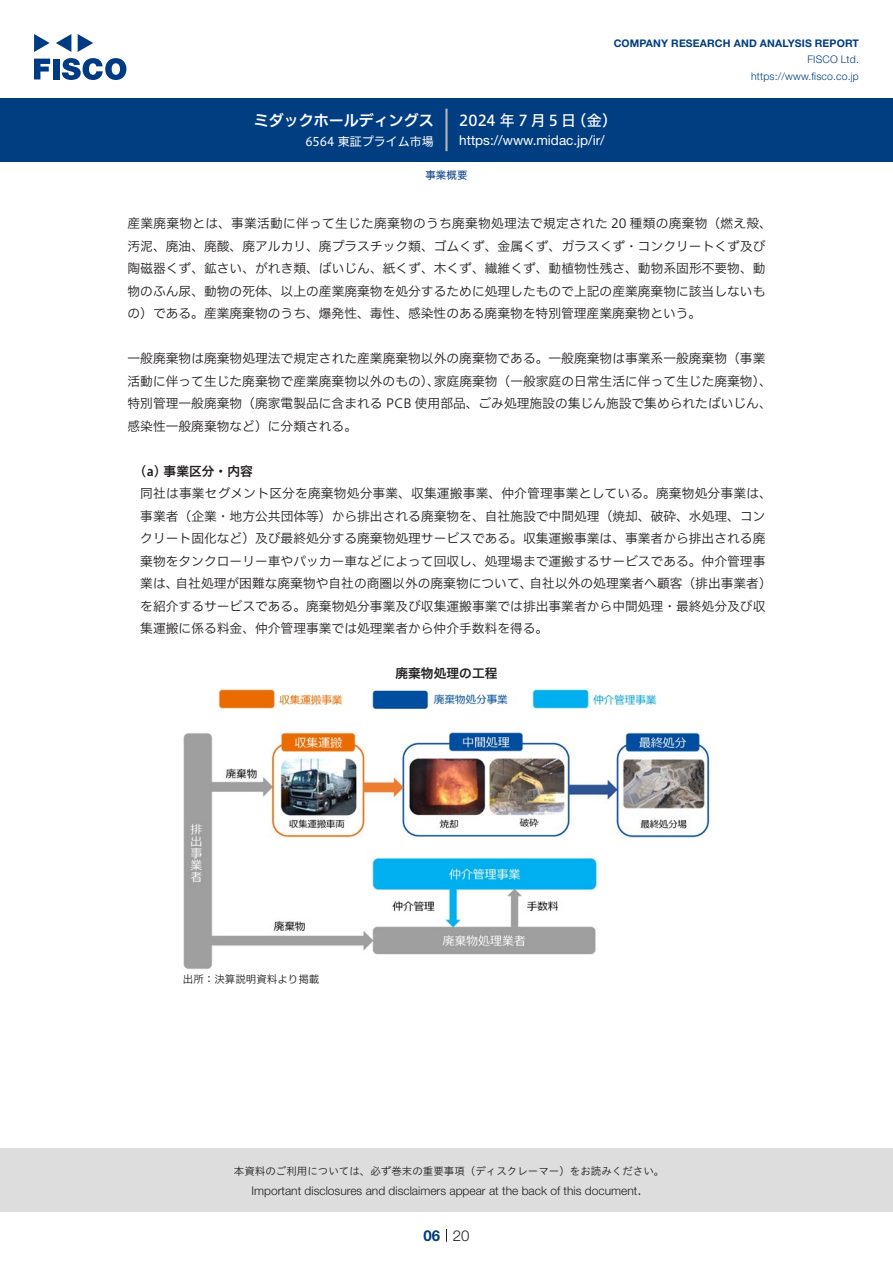
<style>
.page{position:relative;width:893px;height:1263px;background:#fff}
.page>*{position:absolute;margin:0;border:0;box-sizing:border-box;transform-origin:0 0}
.t1{font:15px "Hiragino UD Sans F Std N W5";letter-spacing:.205em;color:#fff}
.t2{font:15px "Hiragino UD Sans F Std N W6";color:#fff}
.t3{font:300 15px "Helvetica Neue LT Std";color:#231f20}
.t4{font:700 15px "Helvetica Neue LT Std";color:#003d81}
.t5{font:13.5px "Helvetica Neue LT Std";color:#fff}
.本文{font:12.75px/22.5px "Hiragino UD Sans F Std N W3";color:#231f20}
.本文3mm{font:12.75px/22.5px "Hiragino UD Sans F Std N W3";color:#231f20}
.小タイトル3mm{font:12.75px "Hiragino UD Sans F Std N W6";color:#231f20}
.チャートタイトル{font:12.75px "Hiragino UD Sans F Std N W6";color:#231f20}
.t6{font:300 12px "Helvetica Neue LT Std";color:#231f20}
.t7{font:12px "Hiragino UD Sans F Std N W4";color:#fff}
.t8{font:10.5px "Hiragino UD Sans Std W3";color:#231f20}
.t9{font:700 10.5px "Helvetica Neue LT Std";letter-spacing:.015em;color:#003d81}
.t10{font:300 10.5px/16.5px "Helvetica Neue LT Std";letter-spacing:.015em;color:#003d81;text-align:right}
.表組み基本スタイル{font:10.5px "Hiragino UD Sans F Std N W3";color:#231f20}
.ヘッダー{font:10.5px "Hiragino UD Sans F Std N W4";color:#003d81}
</style>
<div class="page">
<div style="left:0;top:1148px;width:893px;height:64px;background:#ddd"></div>
<svg style="left:34px;top:59px;width:16px;height:20px"></svg>
<div style="left:53px;top:59px;width:6px;height:20px;background:#003a83"></div>
<svg style="left:62px;top:58px;width:64px;height:22px"></svg>
<svg style="left:34px;top:34px;width:16px;height:18px"></svg>
<svg style="left:78px;top:34px;width:15px;height:18px"></svg>
<svg style="left:56px;top:34px;width:15px;height:18px"></svg>
<div style="left:0;top:98px;width:893px;height:64px;background:#003d81"></div>
<hr style="left:445px;top:109px;width:3px;height:42px;background:#b5b5b6">
<svg style="left:446px;top:1229px;width:1px;height:13px"></svg>
<img style="left:183px;top:688px;width:527px;height:281px">
<p class="t2" style="left:254px;top:109px;width:182px">ミダックホールディングス</p>
<p class="t7" style="left:305px;top:132px;width:130px">6564 東証プライム市場</p>
<p class="t9" style="left:614px;top:37px;width:247px">COMPANY RESEARCH AND ANALYSIS REPORT</p>
<p class="t10" style="left:751px;top:51px;width:109px">FISCO Ltd. https://www.fisco.co j p.</p>
<p class="t1" style="left:459px;top:109px;width:119px">2024年7月5日</p>
<p class="t1" style="left:571px;top:109px;width:47px">（金(</p>
<p class="t5" style="left:459px;top:132px;width:147px">https://www.midac j p. /i r/</p>
<p class="ヘッダー" style="left:425px;top:167px;width:43px">事業概要</p>
<p class="本文" style="left:128px;top:211px;width:646px">産業廃棄物とは、事業活動に伴って生じた廃棄物のうち廃棄物処理法で規定された 20 種類の廃棄物（燃え殻、汚泥、廃油、廃酸、廃アルカリ、廃プラスチック類、ゴムくず、金属くず、ガラスくず・コンクリートくず及び陶磁器くず、鉱さい、がれき類、ばいじん、紙くず、木くず、繊維くず、動植物性残さ、動物系固形不要物、動物のふん尿、動物の死体、以上の産業廃棄物を処分するために処理したもので上記の産業廃棄物に該当しないもの）である。産業廃棄物のうち、爆発性、毒性、感染性のある廃棄物を特別管理産業廃棄物という。</p>
<p class="本文" style="left:434px;top:346px;width:339px;text-indent:-306px">一般廃棄物は廃棄物処理法で規定された産業廃棄物以外の廃棄物である。一般廃棄物は事業系一般廃棄物（事業家庭廃棄物（一般家庭の日常生活に伴って生じた廃棄物、(</p>
<p class="本文" style="left:128px;top:369px;width:646px">活動に伴って生じた廃棄物で産業廃棄物以外のもの）、<br>特別管理一般廃棄物（廃家電製品に含まれる PCB 使用部品、ごみ処理施設の集じん施設で集められたばいじん、感染性一般廃棄物など）に分類される。</p>
<p class="小タイトル3mm" style="left:140px;top:461px;width:114px">a( ) 事業区分・内容</p>
<p class="本文3mm" style="left:140px;top:481px;width:633px">同社は事業セグメント区分を廃棄物処分事業、収集運搬事業、仲介管理事業としている。廃棄物処分事業は、</p>
<p class="本文3mm" style="left:140px;top:504px;width:627px">事業者（企業・地方公共団体等）から排出される廃棄物を、自社施設で中間処理（焼却、破砕、水処理、コン</p>
<p class="本文3mm" style="left:140px;top:526px;width:627px">クリート固化など）及び最終処分する廃棄物処理サービスである。収集運搬事業は、事業者から排出される廃</p>
<p class="本文3mm" style="left:140px;top:549px;width:627px">棄物をタンクローリー車やパッカー車などによって回収し、処理場まで運搬するサービスである。仲介管理事</p>
<p class="本文3mm" style="left:529px;top:571px;width:244px">自社以外の処理業者へ顧客（排出事業者(</p>
<p class="本文3mm" style="left:176px;top:571px;width:358px">自社処理が困難な廃棄物や自社の商圏以外の廃棄物について、</p>
<p class="本文3mm" style="left:140px;top:571px;width:627px">業は、<br>を紹介するサービスである。廃棄物処分事業及び収集運搬事業では排出事業者から中間処理・最終処分及び収集運搬に係る料金、仲介管理事業では処理業者から仲介手数料を得る。</p>
<p class="チャートタイトル" style="left:395px;top:664px;width:103px">廃棄物処理の工程</p>
<p class="表組み基本スタイル" style="left:183px;top:971px;width:138px">出所：決算説明資料より掲載</p>
<p class="t8" style="left:234px;top:1163px;width:432px">本資料のご利用については、必ず巻末の重要事項（ディスクレーマー）をお読みください。</p>
<p class="t3" style="left:637px;top:1180px;width:6px">.</p>
<p class="t6" style="left:251px;top:1183px;width:387px">Important disclosures and disclaimers appear at the back of this document</p>
<p class="t4" style="left:423px;top:1226px;width:18px">06</p>
<p class="t3" style="left:453px;top:1226px;width:18px">20</p>
</div>
